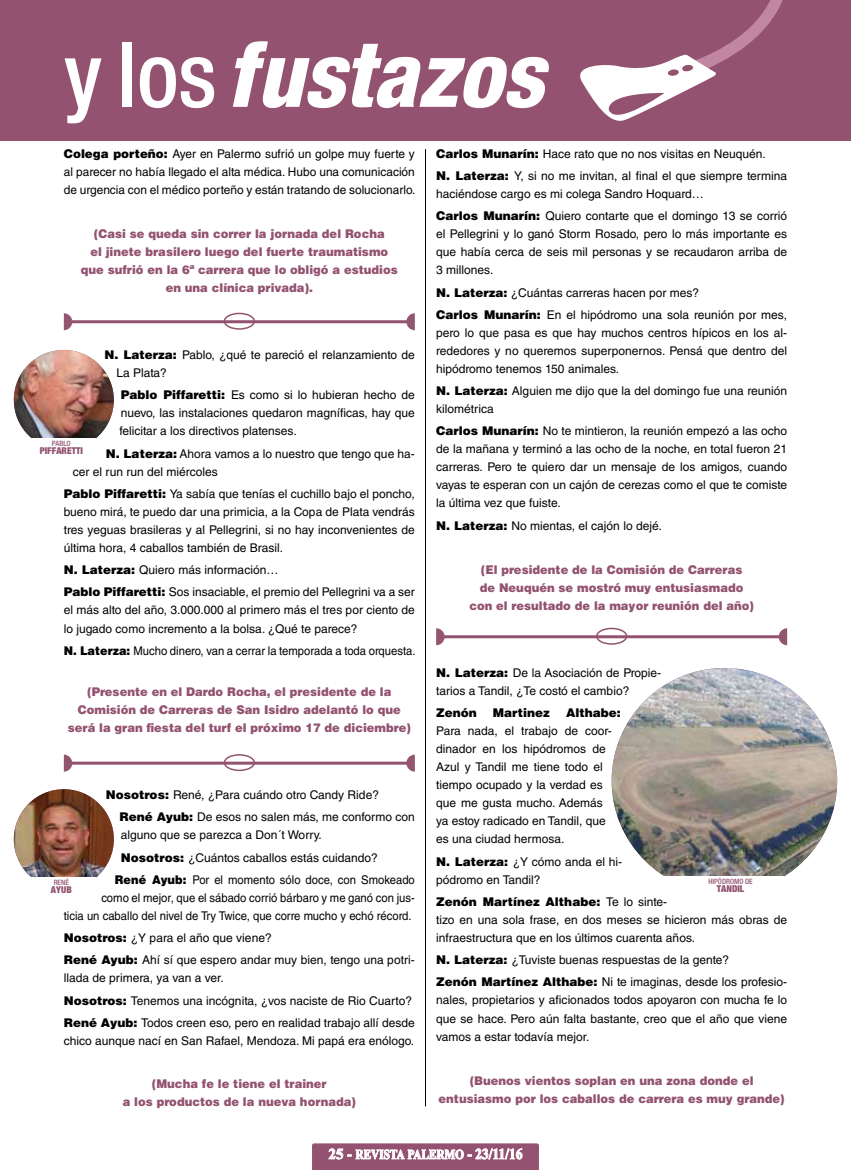
<style>
.page{position:relative;width:851px;height:1170px;background:#fff}
.page>*{position:absolute;margin:0;border:0;box-sizing:border-box;transform-origin:0 0}
.t1{font:italic 800 condensed 90px "Helvetica Neue LT Std";letter-spacing:-.005em;color:#fff}
.t2{font:700 13.5px "Times New Roman";color:#fff;scale:.83 1}
.t3{font:12px/18px "Helvetica LT Std";color:#000}
.t4{font:900 12px/18px "Helvetica LT Std";color:#935370;text-align:center;scale:.96 1}
.t5{font:12px/18px "Helvetica LT Std";color:#000;text-align:right;scale:.94 1}
.t6{font:900 12px "Helvetica LT Std";color:#000}
.t7{font:900 condensed 9.45px "Helvetica Neue LT Std";color:#935370}
.t8{font:500 condensed 7.35px "Helvetica Neue LT Std";color:#935370}
.s1{font-weight:500;font-style:normal}
.s2{font-weight:900}
.s3{font-size:15px}
</style>
<div class="page">
<div style="left:0;top:0;width:850px;height:140px;background:#935370"></div>
<svg style="left:580px;top:0;width:203px;height:121px"></svg>
<svg style="left:312px;top:1143px;width:227px;height:26px;background:#a67189"></svg>
<hr style="left:425px;top:149px;width:1px;height:957px;background:#000">
<hr style="left:65px;top:320px;width:348px;height:3px;background:#935370">
<svg style="left:64px;top:313px;width:8px;height:17px"></svg>
<svg style="left:406px;top:313px;width:9px;height:17px"></svg>
<div style="left:224px;top:313px;width:31px;height:17px;border:2px solid #935370;border-radius:50%"></div>
<hr style="left:437px;top:635px;width:348px;height:3px;background:#935370">
<svg style="left:436px;top:628px;width:8px;height:17px"></svg>
<svg style="left:778px;top:628px;width:9px;height:17px"></svg>
<div style="left:596px;top:627px;width:31px;height:17px;border:2px solid #935370;border-radius:50%"></div>
<hr style="left:65px;top:761px;width:348px;height:3px;background:#935370">
<svg style="left:64px;top:754px;width:8px;height:17px"></svg>
<svg style="left:406px;top:754px;width:9px;height:17px"></svg>
<div style="left:224px;top:754px;width:31px;height:17px;border:2px solid #935370;border-radius:50%"></div>
<img style="left:14px;top:350px;width:100px;height:100px;border-radius:50px">
<img style="left:14px;top:789px;width:100px;height:100px;border-radius:50px">
<img style="left:611px;top:668px;width:226px;height:225px;border-radius:113px">
<div style="left:14px;top:438px;width:82px;height:17px;background:#fff"></div>
<div style="left:14px;top:877px;width:82px;height:17px;background:#fff"></div>
<div style="left:664px;top:876px;width:119px;height:17px;background:#fff"></div>
<h1 class="t1" style="left:64px;top:19px;width:481px"><span class="s1">y los</span> fustazos</h1>
<p class="t3" style="left:64px;top:144px;width:353px;text-align:justify"><span class="s2">Colega porteño:</span> Ayer en Palermo sufrió un golpe muy fuerte y al parecer no había llegado el alta médica. Hubo una comunicación de urgencia con el médico porteño y están tratando de solucionarlo.</p>
<p class="t4" style="left:81px;top:225px;width:331px">(Casi se queda sin correr la jornada del Rocha<br>el jinete brasilero luego del fuerte traumatismo que sufrió en la 6ª carrera que lo obligó a estudios en una clínica privada).</p>
<p class="t3" style="left:116px;top:346px;width:300px;text-indent:-12px"><span class="s2">N. Laterza:</span> Pablo, ¿qué te pareció el relanzamiento de<br>La Plata?</p>
<p class="t3" style="left:119px;top:386px;width:297px;text-align:justify"><span class="s2">Pablo Piffaretti:</span> Es como si lo hubieran hecho de nuevo, las instalaciones quedaron magníficas, hay que felicitar a los directivos platenses.</p>
<p class="t3" style="left:73px;top:444px;width:343px;text-indent:33px"><span class="s2">N. Laterza:</span> Ahora vamos a lo nuestro que tengo que ha&shy;cer el run run del miércoles</p>
<p class="t3" style="left:64px;top:484px;width:352px;text-align:justify"><span class="s2">Pablo Piffaretti:</span> Ya sabía que tenías el cuchillo bajo el poncho, bueno mirá, te puedo dar una primicia, a la Copa de Plata vendrás tres yeguas brasileras y al Pellegrini, si no hay inconvenientes de última hora, 4 caballos también de Brasil.</p>
<p class="t3" style="left:64px;top:559px;width:352px;line-height:22.2px"><span class="s2">N. Laterza:</span> Quiero más información…<br><span class="s2">Pablo Piffaretti:</span> Sos insaciable, el premio del Pellegrini va a ser</p>
<p class="t3" style="left:64px;top:601px;width:352px">el más alto del año, 3.000.000 al primero más el tres por ciento de lo jugado como incremento a la bolsa. ¿Qué te parece?</p>
<p class="t5" style="left:64px;top:641px;width:375px"><span class="s2">N. Laterza:</span> Mucho dinero, van a cerrar la temporada a toda orquesta.</p>
<p class="t4" style="left:68px;top:682px;width:359px">(Presente en el Dardo Rocha, el presidente de la<br>Comisión de Carreras de San Isidro adelantó lo que será la gran fiesta del turf el próximo 17 de diciembre)</p>
<p class="t8" style="left:52px;top:438px;width:20px">PABLO</p>
<p class="t7" style="left:40px;top:444px;width:45px">PIFFARETTI</p>
<p class="t3" style="left:119px;top:783px;width:297px;line-height:22.2px;text-indent:-14px"><span class="s2">Nosotros:</span> René, ¿Para cuándo otro Candy Ride?<br><span class="s2">René Ayub:</span> De esos no salen más, me conformo con</p>
<p class="t3" style="left:121px;top:826px;width:202px">alguno que se parezca a Don´t Worry.</p>
<p class="t3" style="left:121px;top:848px;width:258px"><span class="s2">Nosotros:</span> ¿Cuántos caballos estás cuidando?</p>
<p class="t5" style="left:115px;top:870px;width:320px"><span class="s2">René Ayub:</span> Por el momento sólo doce, con Smokeado</p>
<p class="t5" style="left:64px;top:888px;width:375px">como el mejor, que el sábado corrió bárbaro y me ganó con jus-<br>ticia un caballo del nivel de Try Twice, que corre mucho y echó récord.</p>
<p class="t3" style="left:64px;top:926px;width:352px;line-height:22.2px"><span class="s2">Nosotros:</span> ¿Y para el año que viene?<br><span class="s2">René Ayub:</span> Ahí sí que espero andar muy bien, tengo una potri-</p>
<p class="t3" style="left:64px;top:967px;width:352px;line-height:22.2px">llada de primera, ya van a ver.<br><span class="s2">Nosotros:</span> Tenemos una incógnita, ¿vos naciste de Rio Cuarto?<br><span class="s2">René Ayub:</span> Todos creen eso, pero en realidad trabajo allí desde</p>
<p class="t3" style="left:64px;top:1031px;width:352px">chico aunque nací en San Rafael, Mendoza. Mi papá era enólogo.</p>
<p class="t4" style="left:123px;top:1074px;width:244px">(Mucha fe le tiene el trainer<br>a los productos de la nueva hornada)</p>
<p class="t8" style="left:54px;top:877px;width:17px">RENÉ</p>
<p class="t7" style="left:51px;top:883px;width:22px">AYUB</p>
<p class="t3" style="left:436px;top:142px;width:352px;line-height:22.2px"><span class="s2">Carlos Munarín:</span> Hace rato que no nos visitas en Neuquén.<br><span class="s2">N. Laterza:</span> Y, si no me invitan, al final el que siempre termina</p>
<p class="t3" style="left:436px;top:183px;width:352px;line-height:22.2px">haciéndose cargo es mi colega Sandro Hoquard…<br><span class="s2">Carlos Munarín:</span> Quiero contarte que el domingo 13 se corrió</p>
<p class="t3" style="left:436px;top:225px;width:352px;text-align:justify">el Pellegrini y lo ganó Storm Rosado, pero lo más importante es que había cerca de seis mil personas y se recaudaron arriba de 3 millones.</p>
<p class="t3" style="left:436px;top:281px;width:352px;line-height:22.2px"><span class="s2">N. Laterza:</span> ¿Cuántas carreras hacen por mes?<br><span class="s2">Carlos Munarín:</span> En el hipódromo una sola reunión por mes,</p>
<p class="t3" style="left:436px;top:323px;width:352px;text-align:justify">pero lo que pasa es que hay muchos centros hípicos en los al&shy;rededores y no queremos superponernos. Pensá que dentro del hipódromo tenemos 150 animales.</p>
<p class="t3" style="left:436px;top:382px;width:352px"><span class="s2">N. Laterza:</span> Alguien me dijo que la del domingo fue una reunión kilométrica</p>
<p class="t3" style="left:436px;top:422px;width:352px;text-align:justify"><span class="s2">Carlos Munarín:</span> No te mintieron, la reunión empezó a las ocho de la mañana y terminó a las ocho de la noche, en total fueron 21 carreras. Pero te quiero dar un mensaje de los amigos, cuando vayas te esperan con un cajón de cerezas como el que te comiste la última vez que fuiste.</p>
<p class="t3" style="left:436px;top:516px;width:227px"><span class="s2">N. Laterza:</span> No mientas, el cajón lo dejé.</p>
<p class="t4" style="left:469px;top:560px;width:298px">(El presidente de la Comisión de Carreras<br>de Neuquén se mostró muy entusiasmado con el resultado de la mayor reunión del año)</p>
<p class="t3" style="left:436px;top:663px;width:226px"><span class="s2">N. Laterza:</span> De la Asociación de Propie&shy;tarios a Tandil, ¿Te costó el cambio?</p>
<p class="t6" style="left:436px;top:705px;width:42px">Zenón</p>
<p class="t6" style="left:493px;top:705px;width:58px">Martinez</p>
<p class="t6" style="left:566px;top:705px;width:56px">Althabe:</p>
<p class="t3" style="left:436px;top:722px;width:177px">Para nada, el trabajo de coor&shy;dinador en los hipódromos de<br>Azul y Tandil me tiene todo el tiempo ocupado y la verdad es que me gusta mucho. Además ya estoy radicado en Tandil, que es una ciudad hermosa.</p>
<p class="t3" style="left:436px;top:852px;width:187px"><span class="s2">N. Laterza:</span> ¿Y cómo anda el hi&shy;pódromo en Tandil?</p>
<p class="t3" style="left:436px;top:892px;width:352px"><span class="s2">Zenón Martínez Althabe:</span> Te lo sinte-<br>tizo en una sola frase, en dos meses se hicieron más obras de infraestructura que en los últimos cuarenta años.</p>
<p class="t3" style="left:436px;top:948px;width:352px;line-height:22.2px"><span class="s2">N. Laterza:</span> ¿Tuviste buenas respuestas de la gente?<br><span class="s2">Zenón Martínez Althabe:</span> Ni te imaginas, desde los profesio-</p>
<p class="t3" style="left:436px;top:991px;width:352px;text-align:justify">nales, propietarios y aficionados todos apoyaron con mucha fe lo que se hace. Pero aún falta bastante, creo que el año que viene vamos a estar todavía mejor.</p>
<p class="t4" style="left:438px;top:1071px;width:362px">(Buenos vientos soplan en una zona donde el entusiasmo por los caballos de carrera es muy grande)</p>
<p class="t8" style="left:708px;top:876px;width:46px">HIPÓDROMO DE</p>
<p class="t7" style="left:716px;top:882px;width:29px">TANDIL</p>
<p class="t2" style="left:328px;top:1144px;width:235px"><span class="s3">25 -</span> REVISTA PALERMO <span class="s3">- 23/11/16</span></p>
</div>
